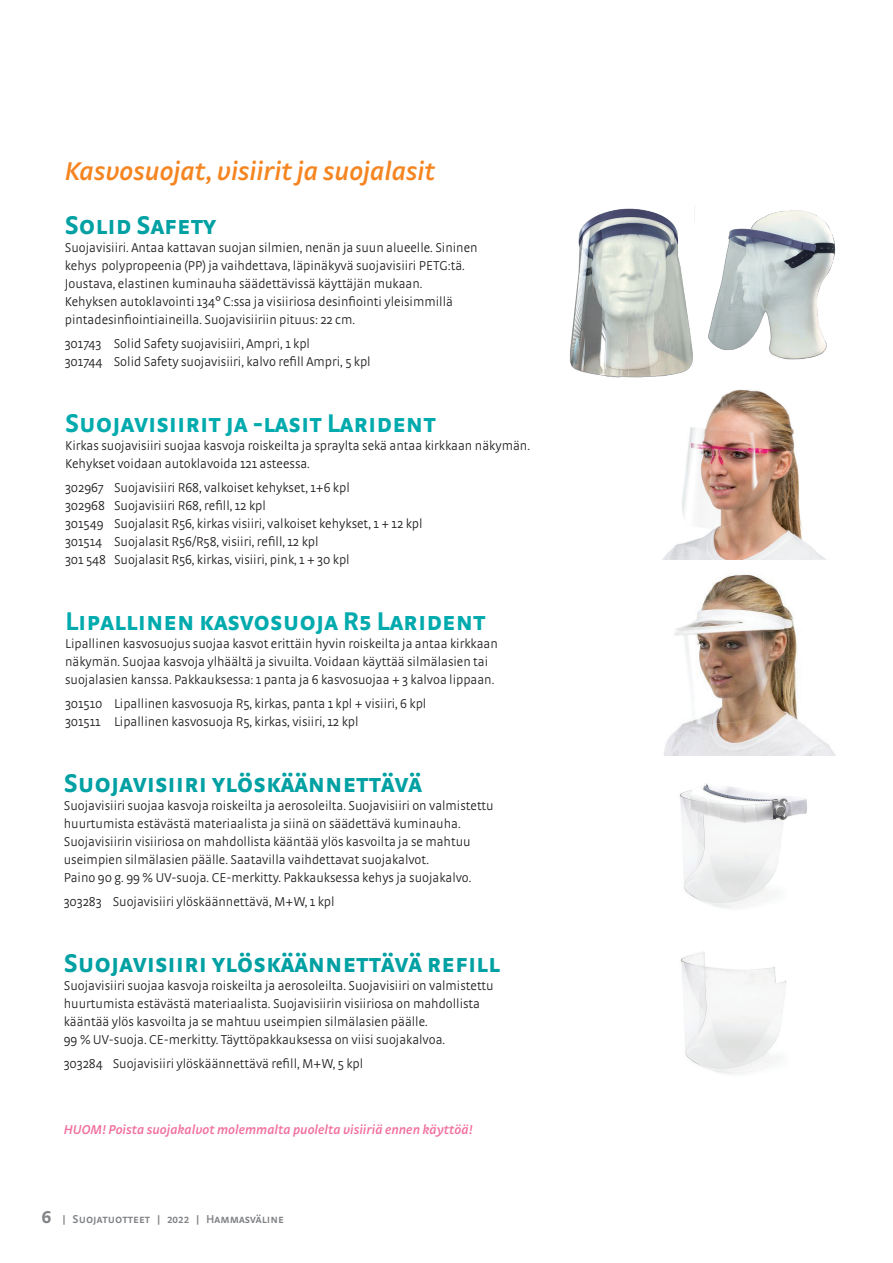
<style>
.page{position:relative;width:893px;height:1263px;background:#fff}
.page>*{position:absolute;margin:0;border:0;box-sizing:border-box;transform-origin:0 0}
.t1{font:700 27px "Strada SC";color:#00a0a3}
.t2{font:700 27px "Strada SC";color:#00aaad}
.t3{font:italic 600 27px "Strada";color:#f58520}
.t4{font:300 13.5px/18px "Strada";color:#231f20}
.t5{font:italic 600 13.5px "Strada";color:#f16f9e}
.t6{font:600 12px "Strada SC";color:#808285}
.s1{font-family:"Strada";font-weight:700;font-size:18px}
</style>
<div class="page">
<img style="left:569px;top:205px;width:267px;height:173px">
<img style="left:662px;top:389px;width:164px;height:171px">
<img style="left:664px;top:574px;width:171px;height:181px">
<img style="left:680px;top:783px;width:127px;height:125px">
<img style="left:681px;top:951px;width:105px;height:123px">
<h1 class="t3" style="left:65px;top:155px;width:372px">Kasvosuojat, visiirit ja suojalasit</h1>
<h1 class="t1" style="left:65px;top:209px;width:153px">Solid Safety</h1>
<p class="t4" style="left:65px;top:238px;width:414px">Suojavisiiri. Antaa kattavan suojan silmien, nenän ja suun alueelle. Sininen kehys polypropeenia (PP) ja vaihdettava, läpinäkyvä suojavisiiri PETG:tä.<br>Joustava, elastinen kuminauha säädettävissä käyttäjän mukaan.<br>Kehyksen autoklavointi 134° C:ssa ja visiiriosa desinfiointi yleisimmillä pintadesinfiointiaineilla. Suojavisiiriin pituus: 22 cm.</p>
<p class="t4" style="left:65px;top:334px;width:307px">301743 Solid Safety suojavisiiri, Ampri, 1 kpl<br>301744 Solid Safety suojavisiiri, kalvo refill Ampri, 5 kpl</p>
<h1 class="t2" style="left:65px;top:407px;width:372px">Suojavisiirit ja -lasit Larident</h1>
<p class="t4" style="left:65px;top:436px;width:466px">Kirkas suojavisiiri suojaa kasvoja roiskeilta ja spraylta sekä antaa kirkkaan näkymän.<br>Kehykset voidaan autoklavoida 121 asteessa.</p>
<p class="t4" style="left:65px;top:478px;width:359px">302967 Suojavisiiri R68, valkoiset kehykset, 1+6 kpl<br>302968 Suojavisiiri R68, refill, 12 kpl<br>301549 Suojalasit R56, kirkas visiiri, valkoiset kehykset, 1 + 12 kpl 301514 Suojalasit R56/R58, visiiri, refill, 12 kpl<br>301 548 Suojalasit R56, kirkas, visiiri, pink, 1 + 30 kpl</p>
<h1 class="t2" style="left:65px;top:605px;width:422px">Lipallinen kasvosuoja R5 Larident</h1>
<p class="t4" style="left:65px;top:634px;width:434px">Lipallinen kasvosuojus suojaa kasvot erittäin hyvin roiskeilta ja antaa kirkkaan näkymän. Suojaa kasvoja ylhäältä ja sivuilta. Voidaan käyttää silmälasien tai suojalasien kanssa. Pakkauksessa: 1 panta ja 6 kasvosuojaa + 3 kalvoa lippaan.</p>
<p class="t4" style="left:65px;top:694px;width:363px">301510 Lipallinen kasvosuoja R5, kirkas, panta 1 kpl + visiiri, 6 kpl<br>301511 Lipallinen kasvosuoja R5, kirkas, visiiri, 12 kpl</p>
<h1 class="t1" style="left:64px;top:767px;width:360px">Suojavisiiri ylöskäännettävä</h1>
<p class="t4" style="left:64px;top:796px;width:431px">Suojavisiiri suojaa kasvoja roiskeilta ja aerosoleilta. Suojavisiiri on valmistettu huurtumista estävästä materiaalista ja siinä on säädettävä kuminauha.<br>Suojavisiirin visiiriosa on mahdollista kääntää ylös kasvoilta ja se mahtuu useimpien silmälasien päälle. Saatavilla vaihdettavat suojakalvot.<br>Paino 90 g. 99 % UV-suoja. CE-merkitty. Pakkauksessa kehys ja suojakalvo.</p>
<p class="t4" style="left:64px;top:892px;width:272px">303283 Suojavisiiri ylöskäännettävä, M+W, 1 kpl</p>
<h1 class="t1" style="left:64px;top:947px;width:438px">Suojavisiiri ylöskäännettävä refill</h1>
<p class="t4" style="left:64px;top:976px;width:431px">Suojavisiiri suojaa kasvoja roiskeilta ja aerosoleilta. Suojavisiiri on valmistettu huurtumista estävästä materiaalista. Suojavisiirin visiiriosa on mahdollista kääntää ylös kasvoilta ja se mahtuu useimpien silmälasien päälle.<br>99 % UV-suoja. CE-merkitty. Täyttöpakkauksessa on viisi suojakalvoa.</p>
<p class="t4" style="left:64px;top:1054px;width:301px">303284 Suojavisiiri ylöskäännettävä refill, M+W, 5 kpl</p>
<p class="t5" style="left:64px;top:1122px;width:410px">HUOM! Poista suojakalvot molemmalta puolelta visiiriä ennen käyttöä!</p>
<p class="t6" style="left:41px;top:1212px;width:244px"><span class="s1">6</span> | Suojatuotteet | 2022 | Hammasväline</p>
</div>
